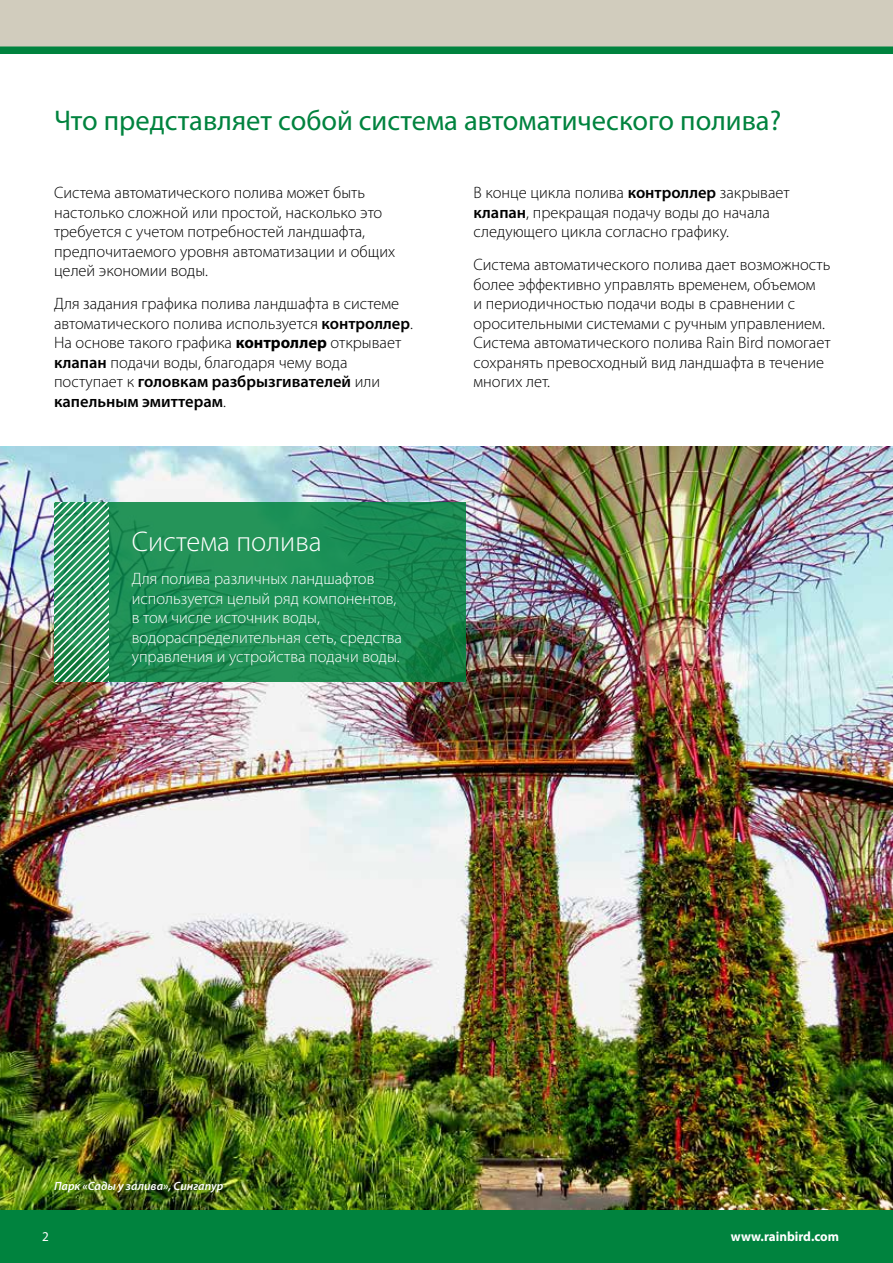
<style>
.page{position:relative;width:893px;height:1263px;background:#fff}
.page>*{position:absolute;margin:0;border:0;box-sizing:border-box;transform-origin:0 0}
.t1{font:28.5px "Myriad Pro";color:#00833e}
.t2{font:300 28.5px "Myriad Pro";color:#fff}
.t3{font:300 16.5px/19.5px "Myriad Pro";color:#000}
.t4{font:300 16.5px/19.5px "Myriad Pro";color:#fff}
.t5{font:700 13.5px "Myriad Pro";color:#fff}
.t6{font:13.5px "Myriad Pro";color:#fff}
.t7{font:italic 600 12px "Myriad Pro";color:#fff}
.s1{font-weight:600}
.s2{font-weight:700}
</style>
<div class="page">
<div style="left:0;top:0;width:893px;height:54px;background:#d1ccbd"></div>
<div style="left:0;top:47px;width:893px;height:7px;background:#00833e"></div>
<div style="left:0;top:1209px;width:893px;height:54px;background:#00833e"></div>
<img style="left:0;top:446px;width:893px;height:763px">
<svg style="left:108px;top:502px;width:358px;height:179px;background:#1c8d54"></svg>
<svg style="left:54px;top:502px;width:54px;height:180px;background:#5bab81"></svg>
<h1 class="t1" style="left:54px;top:103px;width:729px">Что представляет собой система автоматического полива?</h1>
<p class="t3" style="left:54px;top:183px;width:343px">Система автоматического полива может быть настолько сложной или простой, насколько это требуется с учетом потребностей ландшафта, предпочитаемого уровня автоматизации и общих целей экономии воды.</p>
<p class="t3" style="left:54px;top:294px;width:360px">Для задания графика полива ландшафта в системе автоматического полива используется <span class="s1">контроллер</span>.<br>На основе такого графика <span class="s2">контроллер</span> открывает <span class="s1">клапан</span> подачи воды, благодаря чему вода поступает к <span class="s1">головкам разбрызгивателей</span> или <span class="s1">капельным эмиттерам</span>.</p>
<h1 class="t2" style="left:132px;top:524px;width:191px">Система полива</h1>
<p class="t4" style="left:132px;top:569px;width:272px">Для полива различных ландшафтов используется целый ряд компонентов, в том числе источник воды, водораспределительная сеть, средства управления и устройства подачи воды.</p>
<p class="t3" style="left:473px;top:183px;width:318px">В конце цикла полива <span class="s1">контроллер</span> закрывает <span class="s1">клапан</span>, прекращая подачу воды до начала следующего цикла согласно графику.</p>
<p class="t3" style="left:473px;top:255px;width:359px">Система автоматического полива дает возможность более эффективно управлять временем, объемом<br>и периодичностью подачи воды в сравнении с оросительными системами с ручным управлением.<br>Система автоматического полива Rain Bird помогает сохранять превосходный вид ландшафта в течение многих лет.</p>
<p class="t7" style="left:54px;top:1179px;width:171px">Парк «Сады у залива», Сингапур</p>
<p class="t6" style="left:42px;top:1228px;width:8px">2</p>
<p class="t5" style="left:731px;top:1227px;width:110px">www.rainbird.com</p>
</div>
